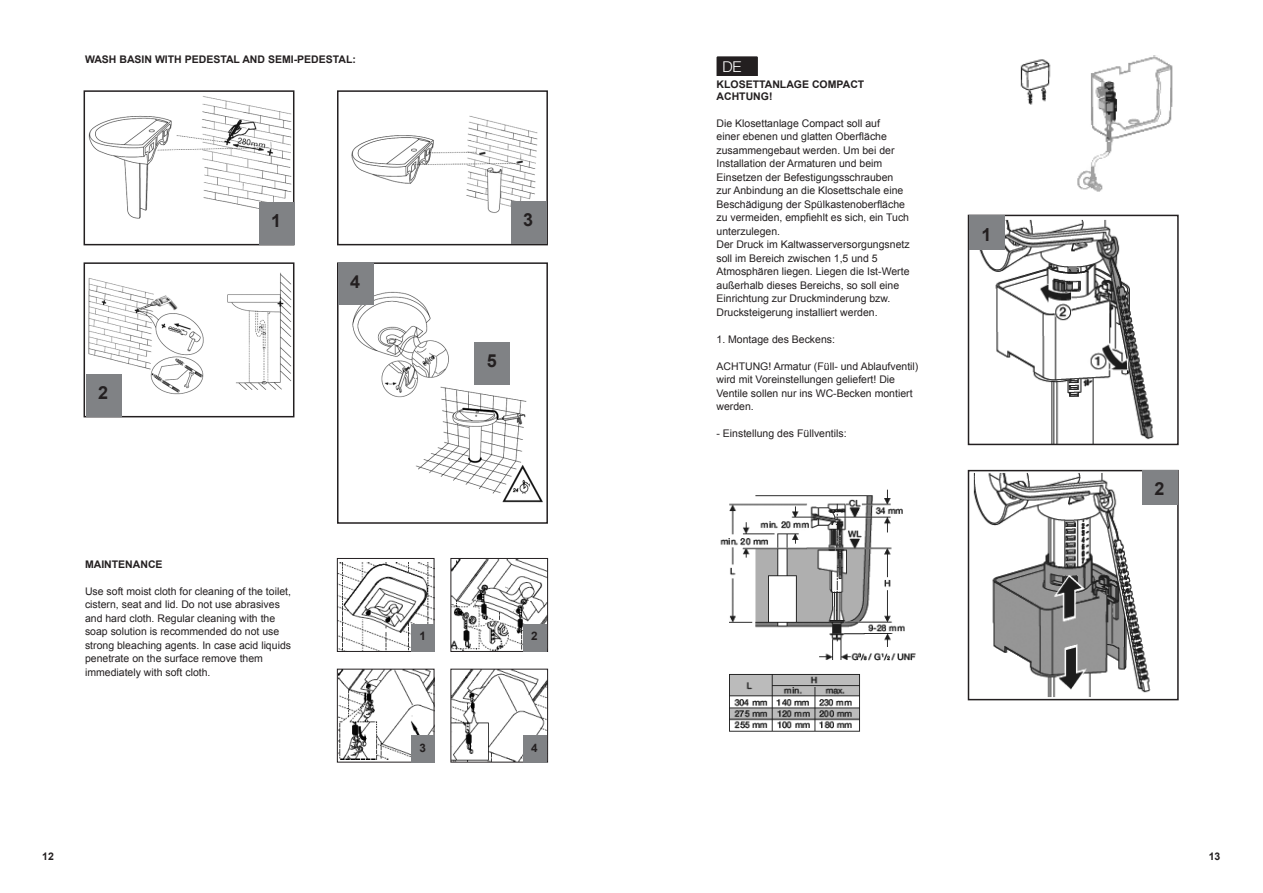
<style>
.page{position:relative;width:1263px;height:893px;background:#fff}
.page>*{position:absolute;margin:0;border:0;box-sizing:border-box;transform-origin:0 0}
.t1{font:700 18px "Arial";color:#231f20}
.t2{font:300 15px "Helvetica Neue LTCYR";color:#fff}
.t3{font:700 11.7px "Arial";color:#231f20}
.t4{font:10.5px/13.5px "Arial";color:#231f20}
.t5{font:700 10.5px "Arial";color:#231f20}
</style>
<div class="page">
<img style="left:88px;top:96px;width:203px;height:123px">
<div style="left:84px;top:90px;width:210px;height:155px;border:2px solid #231f20"></div>
<img style="left:351px;top:116px;width:187px;height:97px">
<div style="left:337px;top:90px;width:211px;height:155px;border:2px solid #231f20"></div>
<img style="left:352px;top:287px;width:191px;height:216px">
<div style="left:337px;top:262px;width:211px;height:262px;border:2px solid #231f20"></div>
<img style="left:88px;top:272px;width:203px;height:126px">
<div style="left:84px;top:262px;width:210px;height:155px;border:2px solid #231f20"></div>
<img style="left:339px;top:562px;width:93px;height:88px">
<div style="left:337px;top:558px;width:97px;height:94px;border:1px solid #231f20"></div>
<img style="left:339px;top:671px;width:93px;height:88px">
<div style="left:337px;top:669px;width:97px;height:93px;border:1px solid #231f20"></div>
<img style="left:452px;top:560px;width:94px;height:90px">
<div style="left:450px;top:558px;width:98px;height:94px;border:1px solid #231f20"></div>
<img style="left:452px;top:671px;width:94px;height:89px">
<div style="left:450px;top:669px;width:98px;height:93px;border:1px solid #231f20"></div>
<div style="left:259px;top:202px;width:35px;height:42px;background:#808285"></div>
<div style="left:411px;top:624px;width:24px;height:28px;background:#808285"></div>
<div style="left:411px;top:735px;width:24px;height:28px;background:#808285"></div>
<div style="left:523px;top:624px;width:23px;height:28px;background:#808285"></div>
<div style="left:523px;top:735px;width:23px;height:28px;background:#808285"></div>
<div style="left:86px;top:374px;width:35px;height:43px;background:#808285"></div>
<div style="left:511px;top:201px;width:35px;height:43px;background:#808285"></div>
<div style="left:338px;top:263px;width:35px;height:42px;background:#808285"></div>
<div style="left:475px;top:342px;width:35px;height:43px;background:#808285"></div>
<img style="left:968px;top:473px;width:210px;height:228px">
<div style="left:968px;top:470px;width:211px;height:230px;border:2px solid #231f20"></div>
<svg style="left:716px;top:56px;width:42px;height:20px"></svg>
<div style="left:1142px;top:470px;width:36px;height:34px;background:#808285"></div>
<img style="left:720px;top:489px;width:196px;height:243px">
<img style="left:1020px;top:55px;width:153px;height:137px">
<img style="left:979px;top:219px;width:175px;height:223px">
<div style="left:968px;top:215px;width:211px;height:230px;border:2px solid #231f20"></div>
<div style="left:969px;top:216px;width:36px;height:34px;background:#808285"></div>
<p class="t5" style="left:85px;top:52px;width:272px">WASH BASIN WITH PEDESTAL AND SEMI-PEDESTAL:</p>
<p class="t1" style="left:98px;top:381px;width:12px">2</p>
<p class="t1" style="left:271px;top:209px;width:12px">1</p>
<p class="t1" style="left:350px;top:269px;width:12px">4</p>
<p class="t1" style="left:523px;top:208px;width:12px">3</p>
<p class="t1" style="left:487px;top:349px;width:12px">5</p>
<p class="t5" style="left:85px;top:557px;width:79px">MAINTENANCE</p>
<p class="t4" style="left:85px;top:585px;width:208px">Use soft moist cloth for cleaning of the toilet, cistern, seat and lid. Do not use abrasives and hard cloth. Regular cleaning with the soap solution is recommended do not use strong bleaching agents. In case acid liquids penetrate on the surface remove them immediately with soft cloth.</p>
<p class="t3" style="left:419px;top:628px;width:8px">1</p>
<p class="t3" style="left:419px;top:740px;width:8px">3</p>
<p class="t3" style="left:531px;top:628px;width:8px">2</p>
<p class="t3" style="left:531px;top:740px;width:8px">4</p>
<p class="t2" style="left:722px;top:58px;width:21px">DE</p>
<p class="t5" style="left:716px;top:77px;width:149px">KLOSETTANLAGE COMPACT</p>
<p class="t5" style="left:716px;top:89px;width:57px">ACHTUNG!</p>
<p class="t4" style="left:716px;top:117px;width:194px">Die Klosettanlage Compact soll auf<br>einer ebenen und glatten Oberfläche zusammengebaut werden. Um bei der Installation der Armaturen und beim Einsetzen der Befestigungsschrauben zur Anbindung an die Klosettschale eine Beschädigung der Spülkastenoberfläche zu vermeiden, empfiehlt es sich, ein Tuch unterzulegen.</p>
<p class="t4" style="left:716px;top:238px;width:195px">Der Druck im Kaltwasserversorgungsnetz soll im Bereich zwischen 1,5 und 5<br>Atmosphären liegen. Liegen die Ist-Werte außerhalb dieses Bereichs, so soll eine Einrichtung zur Druckminderung bzw.<br>Drucksteigerung installiert werden.</p>
<p class="t4" style="left:716px;top:333px;width:120px">1. Montage des Beckens:</p>
<p class="t4" style="left:716px;top:360px;width:203px">ACHTUNG! Armatur (Füll- und Ablaufventil) wird mit Voreinstellungen geliefert! Die Ventile sollen nur ins WC-Becken montiert werden.</p>
<p class="t4" style="left:716px;top:427px;width:132px">- Einstellung des Füllventils:</p>
<p class="t1" style="left:981px;top:222px;width:12px">1</p>
<p class="t1" style="left:1154px;top:477px;width:12px">2</p>
<p class="t5" style="left:42px;top:849px;width:13px">12</p>
<p class="t5" style="left:1209px;top:849px;width:13px">13</p>
</div>
